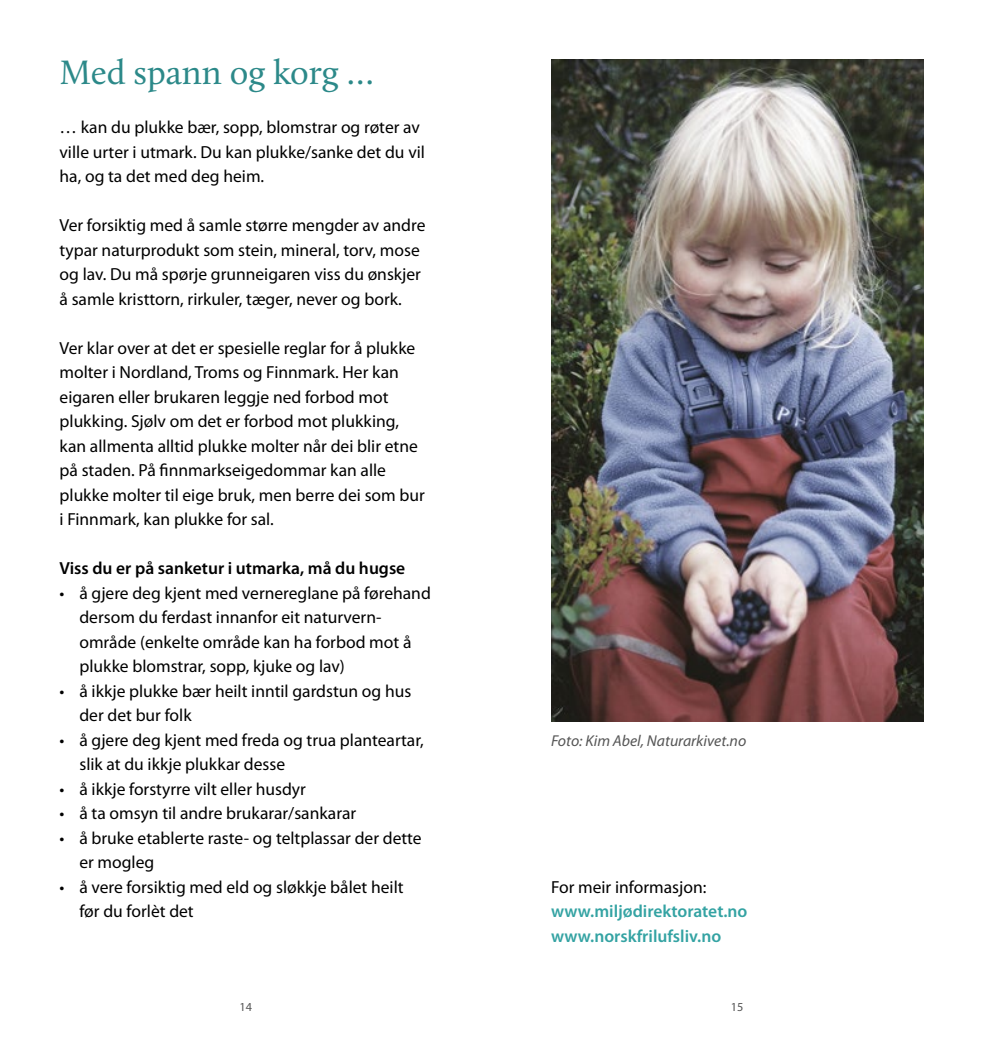
<style>
.page{position:relative;width:983px;height:1042px;background:#fff}
.page>*{position:absolute;margin:0;border:0;box-sizing:border-box;transform-origin:0 0}
.t1{font:35px "Calluna";color:#2c8989}
.t2{font:17.5px/24.5px "Myriad Pro";color:#000}
.t3{font:600 17.5px/24.5px "Myriad Pro";color:#34a3a3}
.t4{font:600 17.5px "Myriad Pro";color:#000}
.t5{font:italic 15.75px "Myriad Pro";color:#555}
.t6{font:12.25px "Myriad Pro";color:#555}
</style>
<div class="page">
<img style="left:551px;top:60px;width:372px;height:661px">
<h1 class="t1" style="left:60px;top:51px;width:316px">Med spann og korg …</h1>
<p class="t2" style="left:60px;top:115px;width:367px">… kan du plukke bær, sopp, blomstrar og røter av ville urter i utmark. Du kan plukke/sanke det du vil ha, og ta det med deg heim.</p>
<p class="t2" style="left:60px;top:213px;width:367px">Ver forsiktig med å samle større mengder av andre typar naturprodukt som stein, mineral, torv, mose og lav. Du må spørje grunneigaren viss du ønskjer å samle kristtorn, rirkuler, tæger, never og bork.</p>
<p class="t2" style="left:60px;top:336px;width:367px">Ver klar over at det er spesielle reglar for å plukke molter i Nordland, Troms og Finnmark. Her kan eigaren eller brukaren leggje ned forbod mot plukking. Sjølv om det er forbod mot plukking, kan allmenta alltid plukke molter når dei blir etne på staden. På finnmarkseigedommar kan alle plukke molter til eige bruk, men berre dei som bur i Finnmark, kan plukke for sal.</p>
<p class="t4" style="left:60px;top:558px;width:347px">Viss du er på sanketur i utmarka, må du hugse</p>
<p class="t2" style="left:79px;top:581px;width:353px;text-indent:-20px">• å gjere deg kjent med vernereglane på førehand dersom du ferdast innanfor eit naturvern&shy;område (enkelte område kan ha forbod mot å plukke blomstrar, sopp, kjuke og lav)</p>
<p class="t2" style="left:79px;top:679px;width:333px;text-indent:-20px">• å ikkje plukke bær heilt inntil gardstun og hus der det bur folk</p>
<p class="t2" style="left:79px;top:728px;width:346px;text-indent:-20px">• å gjere deg kjent med freda og trua planteartar, slik at du ikkje plukkar desse</p>
<p class="t2" style="left:60px;top:777px;width:248px">• å ikkje forstyrre vilt eller husdyr</p>
<p class="t2" style="left:60px;top:801px;width:298px">• å ta omsyn til andre brukarar/sankarar</p>
<p class="t2" style="left:79px;top:826px;width:344px;text-indent:-20px">• å bruke etablerte raste- og teltplassar der dette er mogleg</p>
<p class="t2" style="left:79px;top:875px;width:325px;text-indent:-20px">• å vere forsiktig med eld og sløkkje bålet heilt før du forlèt det</p>
<p class="t5" style="left:551px;top:732px;width:197px">Foto: Kim Abel, Naturarkivet.no</p>
<p class="t2" style="left:551px;top:875px;width:157px">For meir informasjon:</p>
<p class="t3" style="left:551px;top:899px;width:198px">www.miljødirektoratet.no www.norskfrilufsliv.no</p>
<p class="t6" style="left:239px;top:1000px;width:14px">14</p>
<p class="t6" style="left:730px;top:1000px;width:14px">15</p>
</div>
